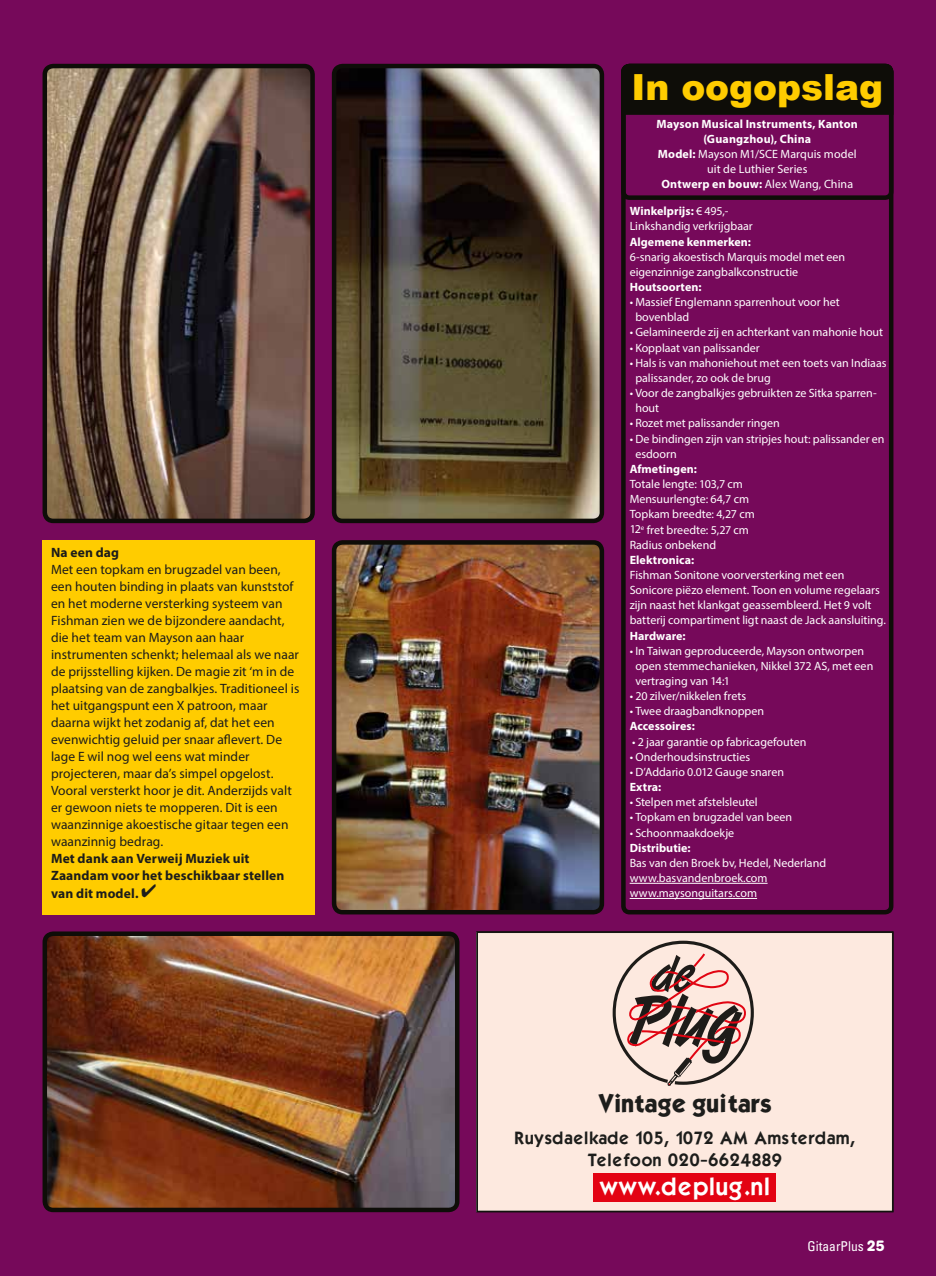
<style>
.page{position:relative;width:936px;height:1276px;background:#fff}
.page>*{position:absolute;margin:0;border:0;box-sizing:border-box;transform-origin:0 0}
.t1{font:900 36px "Arial";color:#fc0}
.t2{font:700 21.6px "Kabel";letter-spacing:-.03em;color:#1d1d1b}
.t3{font:21.6px "Kabel Demi";letter-spacing:-.01em;color:#fff}
.t4{font:15.45px/21.6px "Kabel Demi";letter-spacing:-.01em;color:#1d1d1b;text-align:center}
.t5{font:13.5px/17px "Myriad Pro";letter-spacing:.005em;color:#1c1c1b}
.t6{font:700 13.5px/17px "Myriad Pro";letter-spacing:.01em;color:#1c1c1b}
.t7{font:condensed 13.5px "Univers";color:#fff}
.t8{font:12px/15.1px "Myriad Pro";color:#fff}
.t9{font:700 12px/15px "Myriad Pro";letter-spacing:.01em;color:#fff;text-align:center}
.s1{font-weight:400}
.s2{font-weight:700}
.s3{font-family:"AG Book Rounded";font-weight:700;font-stretch:normal;font-size:15px}
</style>
<div class="page">
<div style="left:0;top:0;width:935px;height:1276px;background:#76095a"></div>
<div style="left:43px;top:540px;width:272px;height:374px;background:#fc0"></div>
<img style="left:48px;top:69px;width:262px;height:449px">
<div style="left:43px;top:64px;width:272px;height:459px;border:4px solid #0e0d08;border-radius:9px"></div>
<img style="left:48px;top:936px;width:406px;height:271px">
<div style="left:43px;top:931px;width:416px;height:281px;border:4px solid #0e0d08;border-radius:9px"></div>
<img style="left:337px;top:545px;width:262px;height:364px">
<div style="left:332px;top:540px;width:272px;height:374px;border:4px solid #0e0d08;border-radius:9px"></div>
<img style="left:337px;top:69px;width:262px;height:449px">
<div style="left:332px;top:64px;width:272px;height:459px;border:4px solid #0e0d08;border-radius:9px"></div>
<div style="left:477px;top:932px;width:415px;height:279px;background:#fde9df"></div>
<div style="left:593px;top:1173px;width:183px;height:28px;background:#e30313"></div>
<svg style="left:612px;top:940px;width:141px;height:145px"></svg>
<div style="left:476px;top:931px;width:417px;height:281px;border:1px solid #0e0d08"></div>
<div style="left:621px;top:64px;width:272px;height:850px;border:4px solid #0e0d08;border-radius:6px"></div>
<hr style="left:629px;top:883px;width:138px;height:1px;background:#fff">
<hr style="left:629px;top:898px;width:128px;height:1px;background:#fff">
<div style="left:626px;top:64px;width:267px;height:51px;background:#0e0d08"></div>
<div style="left:621px;top:64px;width:272px;height:136px;border:4px solid #0e0d08;border-radius:6px"></div>
<p class="t6" style="left:51px;top:544px;width:69px">Na een dag</p>
<p class="t5" style="left:51px;top:561px;width:250px">Met een topkam en brugzadel van been, een houten binding in plaats van kunststof en het moderne versterking systeem van Fishman zien we de bijzondere aandacht, die het team van Mayson aan haar instrumenten schenkt; helemaal als we naar de prijsstelling kijken. De magie zit ‘m in de plaatsing van de zangbalkjes. Traditioneel is het uitgangspunt een X patroon, maar daarna wijkt het zodanig af, dat het een evenwichtig geluid per snaar aflevert. De lage E wil nog wel eens wat minder projecteren, maar da’s simpel opgelost.<br>Vooral versterkt hoor je dit. Anderzijds valt er gewoon niets te mopperen. Dit is een waanzinnige akoestische gitaar tegen een waanzinnig bedrag.</p>
<p class="t6" style="left:51px;top:850px;width:235px">Met dank aan Verweij Muziek uit<br>Zaandam voor het beschikbaar stellen van dit model. ✔</p>
<h1 class="t1" style="left:631px;top:61px;width:253px">In oogopslag</h1>
<p class="t9" style="left:656px;top:116px;width:203px">Mayson Musical Instruments, Kanton (Guangzhou), China<br>Model: <span class="s1">Mayson M1/SCE Marquis model uit de Luthier Series<br></span>Ontwerp en bouw: <span class="s1">Alex Wang, China</span></p>
<p class="t8" style="left:629px;top:203px;width:124px"><span class="s2">Winkelprijs:</span> € 495,-<br>Linkshandig verkrijgbaar</p>
<p class="t9" style="left:629px;top:234px;width:123px">Algemene kenmerken:</p>
<p class="t8" style="left:629px;top:249px;width:217px">6-snarig akoestisch Marquis model met een eigenzinnige zangbalkconstructie</p>
<p class="t9" style="left:629px;top:279px;width:73px">Houtsoorten:</p>
<p class="t8" style="left:635px;top:294px;width:206px;text-indent:-6px">• Massief Englemann sparrenhout voor het bovenblad</p>
<p class="t8" style="left:629px;top:325px;width:255px">• Gelamineerde zij en achterkant van mahonie hout</p>
<p class="t8" style="left:629px;top:340px;width:132px">• Kopplaat van palissander</p>
<p class="t8" style="left:635px;top:355px;width:252px;text-indent:-6px">• Hals is van mahoniehout met een toets van Indiaas palissander, zo ook de brug</p>
<p class="t8" style="left:635px;top:385px;width:243px;text-indent:-6px">• Voor de zangbalkjes gebruikten ze Sitka sparren&shy;hout</p>
<p class="t8" style="left:629px;top:415px;width:152px">• Rozet met palissander ringen</p>
<p class="t8" style="left:635px;top:431px;width:251px;text-indent:-6px">• De bindingen zijn van stripjes hout: palissander en esdoorn</p>
<p class="t9" style="left:629px;top:461px;width:69px">Afmetingen:</p>
<p class="t8" style="left:629px;top:476px;width:127px">Totale lengte: 103,7 cm<br>Mensuurlengte: 64,7 cm<br>Topkam breedte: 4,27 cm<br>12<sup>e</sup> fret breedte: 5,27 cm<br>Radius onbekend</p>
<p class="t9" style="left:629px;top:552px;width:66px">Elektronica:</p>
<p class="t8" style="left:629px;top:567px;width:258px">Fishman Sonitone voorversterking met een Sonicore piëzo element. Toon en volume regelaars zijn naast het klankgat geassembleerd. Het 9 volt batterij compartiment ligt naast de Jack aansluiting.</p>
<p class="t9" style="left:629px;top:627px;width:58px">Hardware:</p>
<p class="t8" style="left:635px;top:643px;width:239px;text-indent:-6px">• In Taiwan geproduceerde, Mayson ontworpen open stemmechanieken, Nikkel 372 AS, met een vertraging van 14:1</p>
<p class="t8" style="left:629px;top:688px;width:118px">• 20 zilver/nikkelen frets</p>
<p class="t8" style="left:629px;top:703px;width:136px">• Twee draagbandknoppen</p>
<p class="t9" style="left:629px;top:718px;width:67px">Accessoires:</p>
<p class="t8" style="left:632px;top:734px;width:176px">• 2 jaar garantie op fabricagefouten</p>
<p class="t8" style="left:629px;top:749px;width:122px">• Onderhoudsinstructies</p>
<p class="t8" style="left:629px;top:764px;width:156px">• D’Addario 0.012 Gauge snaren</p>
<p class="t9" style="left:629px;top:779px;width:33px">Extra:</p>
<p class="t8" style="left:629px;top:794px;width:130px">• Stelpen met afstelsleutel</p>
<p class="t8" style="left:629px;top:809px;width:164px">• Topkam en brugzadel van been</p>
<p class="t8" style="left:629px;top:824px;width:106px">• Schoonmaakdoekje</p>
<p class="t9" style="left:629px;top:839px;width:62px">Distributie:</p>
<p class="t8" style="left:629px;top:855px;width:198px">Bas van den Broek bv, Hedel, Nederland www.basvandenbroek.com www.maysonguitars.com</p>
<h2 class="t2" style="left:598px;top:1092px;width:175px">Vintage guitars</h2>
<p class="t4" style="left:514px;top:1125px;width:342px">Ruysdaelkade 105, 1072 AM Amsterdam,<br>Telefoon 020-6624889</p>
<h2 class="t3" style="left:599px;top:1167px;width:173px">www.deplug.nl</h2>
<p class="t7" style="left:807px;top:1238px;width:79px">GitaarPlus <span class="s3">25</span></p>
</div>
